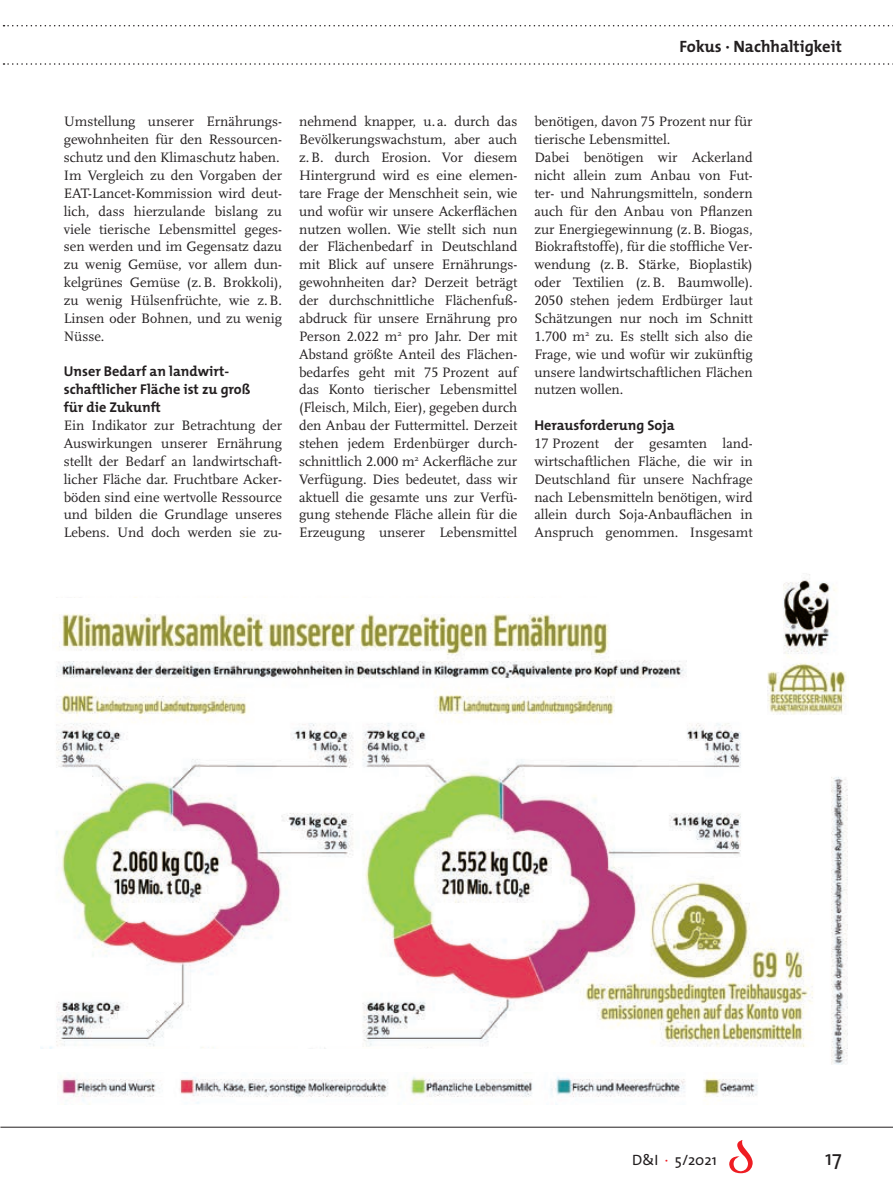
<style>
.page{position:relative;width:893px;height:1191px;background:#fff}
.page>*{position:absolute;margin:0;border:0;box-sizing:border-box;transform-origin:0 0}
.t1{font:21px "The Mix";color:#231f20}
.t2{font:700 16.5px "The Mix";color:#231f20}
.t3{font:15px "The Mix";color:#231f20}
.t4{font:14.25px/17.9px "Scala";color:#231f20;text-align:justify}
.t5{font:700 14.25px/17.9px "The Mix";color:#231f20}
.s1{font-family:"Scala Caps"}
.s2{color:#ee1d23}
</style>
<div class="page">
<img style="left:40px;top:597px;width:807px;height:468px">
<div style="left:37px;top:1049px;width:435px;height:25px;background:#fff"></div>
<img style="left:61px;top:1076px;width:697px;height:28px">
<img style="left:767px;top:574px;width:81px;height:141px">
<img style="left:52px;top:598px;width:561px;height:62px">
<svg style="left:4px;top:25px;width:889px;height:1px"></svg>
<svg style="left:4px;top:63px;width:889px;height:2px"></svg>
<svg style="left:729px;top:1140px;width:24px;height:33px"></svg>
<hr style="left:0;top:1126px;width:893px;height:1px;background:#231f20">
<p class="t2" style="left:679px;top:32px;width:164px">Fokus · Nachhaltigkeit</p>
<p class="t4" style="left:64px;top:113px;width:220px;text-align:left">Umstellung unserer Ernährungs&shy;gewohnheiten für den Ressourcen&shy;schutz und den Klimaschutz haben.<br>Im Vergleich zu den Vorgaben der<br>EAT-Lancet-Kommission wird deut&shy;lich, dass hierzulande bislang zu viele tierische Lebensmittel geges&shy;sen werden und im Gegensatz dazu zu wenig Gemüse, vor allem dun&shy;kelgrünes Gemüse (z. B. Brokkoli), zu wenig Hülsenfrüchte, wie z. B.<br>Linsen oder Bohnen, und zu wenig<br>Nüsse.</p>
<p class="t5" style="left:64px;top:362px;width:188px">Unser Bedarf an landwirt&shy;schaftlicher Fläche ist zu groß für die Zukunft</p>
<p class="t4" style="left:64px;top:417px;width:220px">Ein Indikator zur Betrachtung der Auswirkungen unserer Ernährung stellt der Bedarf an landwirtschaft&shy;licher Fläche dar. Fruchtbare Acker&shy;böden sind eine wertvolle Ressource und bilden die Grundlage unseres Lebens. Und doch werden sie zu-</p>
<p class="t4" style="left:299px;top:113px;width:220px">nehmend knapper, u. a. durch das Bevölkerungswachstum, aber auch z. B. durch Erosion. Vor diesem Hintergrund wird es eine elemen&shy;tare Frage der Menschheit sein, wie und wofür wir unsere Ackerflächen nutzen wollen. Wie stellt sich nun der Flächenbedarf in Deutschland mit Blick auf unsere Ernährungs&shy;gewohnheiten dar? Derzeit beträgt der durchschnittliche Flächenfuß&shy;abdruck für unsere Ernährung pro Person <span class="s1">2.022</span> m<sup>2</sup> pro Jahr. Der mit Abstand größte Anteil des Flächen&shy;bedarfes geht mit <span class="s1">75</span> Prozent auf das Konto tierischer Lebensmittel (Fleisch, Milch, Eier), gegeben durch den Anbau der Futtermittel. Derzeit stehen jedem Erdenbürger durch&shy;schnittlich <span class="s1">2.000</span> m<sup>2</sup> Ackerfläche zur Verfügung. Dies bedeutet, dass wir aktuell die gesamte uns zur Verfü&shy;gung stehende Fläche allein für die Erzeugung unserer Lebensmittel</p>
<p class="t4" style="left:534px;top:113px;width:220px;text-align:left">benötigen, davon <span class="s1">75</span> Prozent nur für tierische Lebensmittel.<br>Dabei benötigen wir Ackerland nicht allein zum Anbau von Fut&shy;ter- und Nahrungsmitteln, sondern auch für den Anbau von Pflanzen zur Energiegewinnung (z. B. Biogas,<br>Biokraftstoffe), für die stoffliche Ver&shy;wendung (z. B. Stärke, Bioplastik) oder Textilien (z. B. Baumwolle).<br><span class="s1">2050</span> stehen jedem Erdbürger laut<br>Schätzungen nur noch im Schnitt<br><span class="s1">1.700</span> m<sup>2</sup> zu. Es stellt sich also die<br>Frage, wie und wofür wir zukünftig unsere landwirtschaftlichen Flächen nutzen wollen.</p>
<p class="t5" style="left:534px;top:416px;width:142px">Herausforderung Soja</p>
<p class="t4" style="left:534px;top:435px;width:220px"><span class="s1">17</span> Prozent der gesamten land&shy;wirtschaftlichen Fläche, die wir in Deutschland für unsere Nachfrage nach Lebensmitteln benötigen, wird allein durch Soja-Anbauflächen in Anspruch genommen. Insgesamt</p>
<p class="t3" style="left:632px;top:1147px;width:86px">D&amp;I <span class="s2">·</span> 5/2021</p>
<h1 class="t1" style="left:825px;top:1140px;width:18px">17</h1>
</div>
